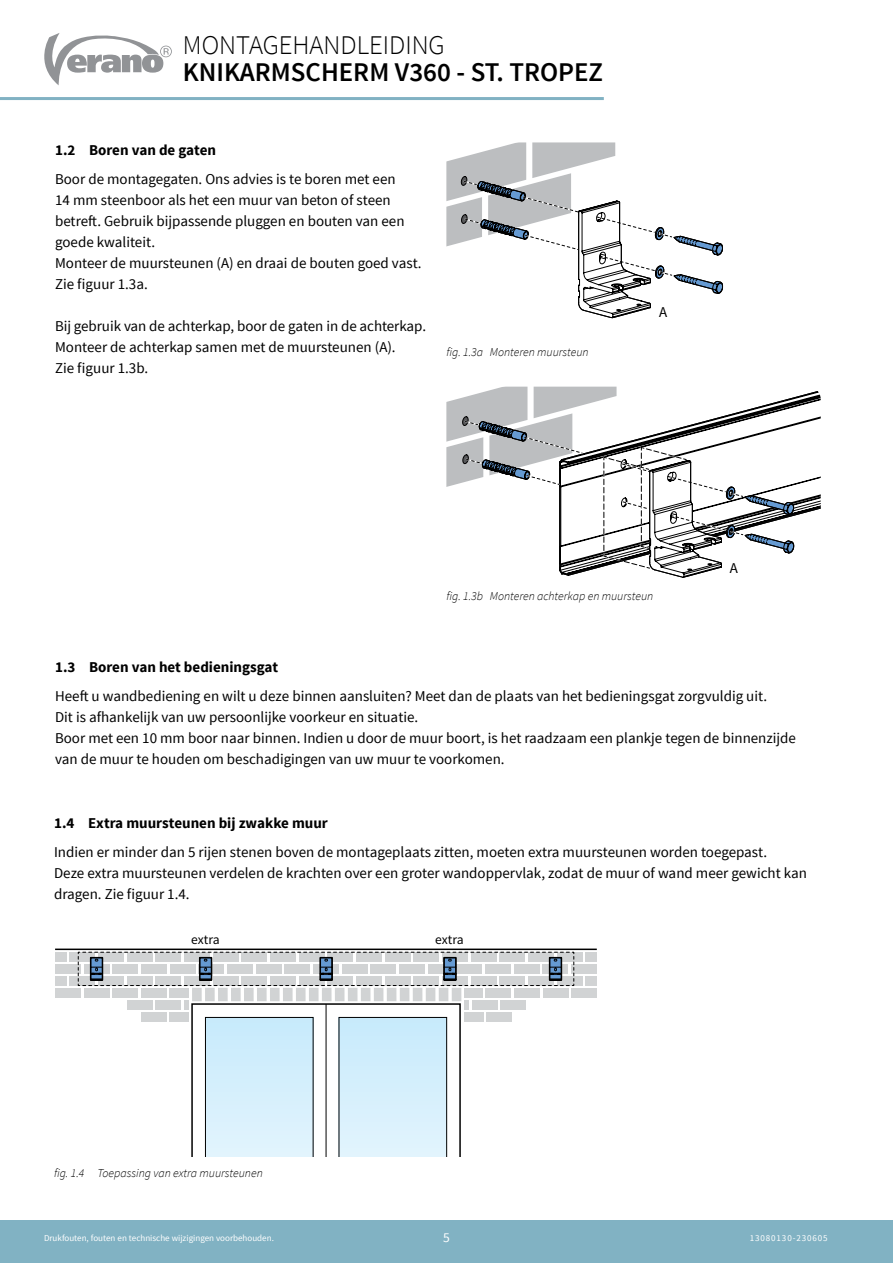
<style>
.page{position:relative;width:893px;height:1263px;background:#fff}
.page>*{position:absolute;margin:0;border:0;box-sizing:border-box;transform-origin:0 0}
.t1{font:600 27px "Source Sans Pro";color:#000}
.t2{font:300 27px "Source Sans Pro";color:#000}
.t3{font:15px/21px "Source Sans Pro";color:#000}
.t4{font:700 15px "Source Sans Pro";color:#000}
.t5{font:13.5px "Source Sans Pro";color:#000}
.t6{font:13.5px "Source Sans Pro";color:#fff}
.t7{font:italic 300 12px "Source Sans Pro";color:#000}
.t8{font:9px "Source Sans Pro";color:#fff}
.t9{font:9px "Source Sans Pro";letter-spacing:.1em;color:#fff}
</style>
<div class="page">
<svg style="left:44px;top:33px;width:128px;height:52px"></svg>
<hr style="left:0;top:97px;width:604px;height:3px;background:#81b2c3">
<div style="left:0;top:1220px;width:893px;height:43px;background:#81b2c3"></div>
<svg style="left:446px;top:142px;width:277px;height:176px"></svg>
<svg style="left:795px;top:391px;width:26px;height:125px"></svg>
<svg style="left:446px;top:387px;width:349px;height:191px"></svg>
<div style="left:69px;top:976px;width:26px;height:10px;background:#d1d3d4"></div>
<div style="left:55px;top:964px;width:26px;height:10px;background:#d1d3d4"></div>
<div style="left:69px;top:952px;width:26px;height:9px;background:#d1d3d4"></div>
<div style="left:55px;top:976px;width:11px;height:10px;background:#d1d3d4"></div>
<div style="left:55px;top:952px;width:11px;height:9px;background:#d1d3d4"></div>
<div style="left:112px;top:988px;width:26px;height:10px;background:#d1d3d4"></div>
<div style="left:141px;top:988px;width:26px;height:10px;background:#d1d3d4"></div>
<div style="left:170px;top:988px;width:19px;height:10px;background:#d1d3d4"></div>
<div style="left:84px;top:988px;width:25px;height:10px;background:#d1d3d4"></div>
<div style="left:55px;top:988px;width:26px;height:10px;background:#d1d3d4"></div>
<div style="left:514px;top:988px;width:26px;height:10px;background:#d1d3d4"></div>
<div style="left:485px;top:988px;width:26px;height:10px;background:#d1d3d4"></div>
<div style="left:464px;top:988px;width:18px;height:10px;background:#d1d3d4"></div>
<div style="left:543px;top:988px;width:25px;height:10px;background:#d1d3d4"></div>
<div style="left:571px;top:988px;width:26px;height:10px;background:#d1d3d4"></div>
<div style="left:127px;top:1000px;width:25px;height:10px;background:#d1d3d4"></div>
<div style="left:155px;top:1000px;width:26px;height:10px;background:#d1d3d4"></div>
<div style="left:184px;top:1000px;width:5px;height:10px;background:#d1d3d4"></div>
<div style="left:141px;top:1012px;width:26px;height:10px;background:#d1d3d4"></div>
<div style="left:170px;top:1012px;width:19px;height:10px;background:#d1d3d4"></div>
<div style="left:501px;top:1000px;width:25px;height:10px;background:#d1d3d4"></div>
<div style="left:472px;top:1000px;width:25px;height:10px;background:#d1d3d4"></div>
<div style="left:464px;top:1000px;width:5px;height:10px;background:#d1d3d4"></div>
<div style="left:486px;top:1012px;width:26px;height:10px;background:#d1d3d4"></div>
<div style="left:464px;top:1012px;width:19px;height:10px;background:#d1d3d4"></div>
<div style="left:557px;top:976px;width:25px;height:10px;background:#d1d3d4"></div>
<div style="left:557px;top:952px;width:25px;height:9px;background:#d1d3d4"></div>
<div style="left:586px;top:976px;width:11px;height:10px;background:#d1d3d4"></div>
<div style="left:571px;top:964px;width:26px;height:10px;background:#d1d3d4"></div>
<div style="left:586px;top:952px;width:11px;height:9px;background:#d1d3d4"></div>
<hr style="left:55px;top:948px;width:542px;height:2px;background:#000">
<div style="left:192px;top:988px;width:10px;height:13px;background:#d1d3d4"></div>
<div style="left:205px;top:988px;width:10px;height:13px;background:#d1d3d4"></div>
<div style="left:218px;top:988px;width:10px;height:13px;background:#d1d3d4"></div>
<div style="left:231px;top:988px;width:10px;height:13px;background:#d1d3d4"></div>
<div style="left:244px;top:988px;width:10px;height:13px;background:#d1d3d4"></div>
<div style="left:257px;top:988px;width:10px;height:13px;background:#d1d3d4"></div>
<div style="left:270px;top:988px;width:10px;height:13px;background:#d1d3d4"></div>
<div style="left:283px;top:988px;width:10px;height:13px;background:#d1d3d4"></div>
<div style="left:296px;top:988px;width:10px;height:13px;background:#d1d3d4"></div>
<div style="left:309px;top:988px;width:10px;height:13px;background:#d1d3d4"></div>
<div style="left:322px;top:988px;width:10px;height:13px;background:#d1d3d4"></div>
<div style="left:335px;top:988px;width:9px;height:13px;background:#d1d3d4"></div>
<div style="left:348px;top:988px;width:9px;height:13px;background:#d1d3d4"></div>
<div style="left:361px;top:988px;width:9px;height:13px;background:#d1d3d4"></div>
<div style="left:374px;top:988px;width:9px;height:13px;background:#d1d3d4"></div>
<div style="left:387px;top:988px;width:9px;height:13px;background:#d1d3d4"></div>
<div style="left:400px;top:988px;width:9px;height:13px;background:#d1d3d4"></div>
<div style="left:413px;top:988px;width:9px;height:13px;background:#d1d3d4"></div>
<div style="left:426px;top:988px;width:9px;height:13px;background:#d1d3d4"></div>
<div style="left:439px;top:988px;width:9px;height:13px;background:#d1d3d4"></div>
<div style="left:452px;top:988px;width:9px;height:13px;background:#d1d3d4"></div>
<svg style="left:191px;top:1003px;width:270px;height:154px"></svg>
<svg style="left:78px;top:952px;width:497px;height:34px"></svg>
<h1 class="t2" style="left:183px;top:29px;width:263px">MONTAGEHANDLEIDING</h1>
<h1 class="t1" style="left:183px;top:55px;width:422px">KNIKARMSCHERM V360 - ST. TROPEZ</h1>
<p class="t4" style="left:55px;top:140px;width:163px">1.2 Boren van de gaten</p>
<p class="t3" style="left:55px;top:169px;width:368px">Boor de montagegaten. Ons advies is te boren met een<br>14 mm steenboor als het een muur van beton of steen betreft. Gebruik bijpassende pluggen en bouten van een goede kwaliteit.<br>Monteer de muursteunen (A) en draai de bouten goed vast.<br>Zie figuur 1.3a.</p>
<p class="t3" style="left:55px;top:316px;width:372px">Bij gebruik van de achterkap, boor de gaten in de achterkap.<br>Monteer de achterkap samen met de muursteunen (A).<br>Zie figuur 1.3b.</p>
<p class="t7" style="left:446px;top:344px;width:144px">fig. 1.3a Monteren muursteun</p>
<p class="t3" style="left:659px;top:302px;width:10px">A</p>
<p class="t7" style="left:446px;top:588px;width:208px">fig. 1.3b Monteren achterkap en muursteun</p>
<p class="t3" style="left:730px;top:558px;width:10px">A</p>
<p class="t4" style="left:55px;top:657px;width:225px">1.3 Boren van het bedieningsgat</p>
<p class="t3" style="left:55px;top:686px;width:742px">Heeft u wandbediening en wilt u deze binnen aansluiten? Meet dan de plaats van het bedieningsgat zorgvuldig uit.<br>Dit is afhankelijk van uw persoonlijke voorkeur en situatie.<br>Boor met een 10 mm boor naar binnen. Indien u door de muur boort, is het raadzaam een plankje tegen de binnenzijde van de muur te houden om beschadigingen van uw muur te voorkomen.</p>
<p class="t4" style="left:54px;top:813px;width:275px">1.4 Extra muursteunen bij zwakke muur</p>
<p class="t3" style="left:54px;top:842px;width:754px">Indien er minder dan 5 rijen stenen boven de montageplaats zitten, moeten extra muursteunen worden toegepast.<br>Deze extra muursteunen verdelen de krachten over een groter wandoppervlak, zodat de muur of wand meer gewicht kan dragen. Zie figuur 1.4.</p>
<p class="t5" style="left:191px;top:931px;width:30px">extra</p>
<p class="t5" style="left:435px;top:931px;width:30px">extra</p>
<p class="t7" style="left:54px;top:1166px;width:210px">fig. 1.4 Toepassing van extra muursteunen</p>
<p class="t8" style="left:44px;top:1233px;width:231px">Drukfouten, fouten en technische wijzigingen voorbehouden.</p>
<p class="t6" style="left:443px;top:1229px;width:8px">5</p>
<p class="t9" style="left:750px;top:1233px;width:80px">13080130-230605</p>
</div>
